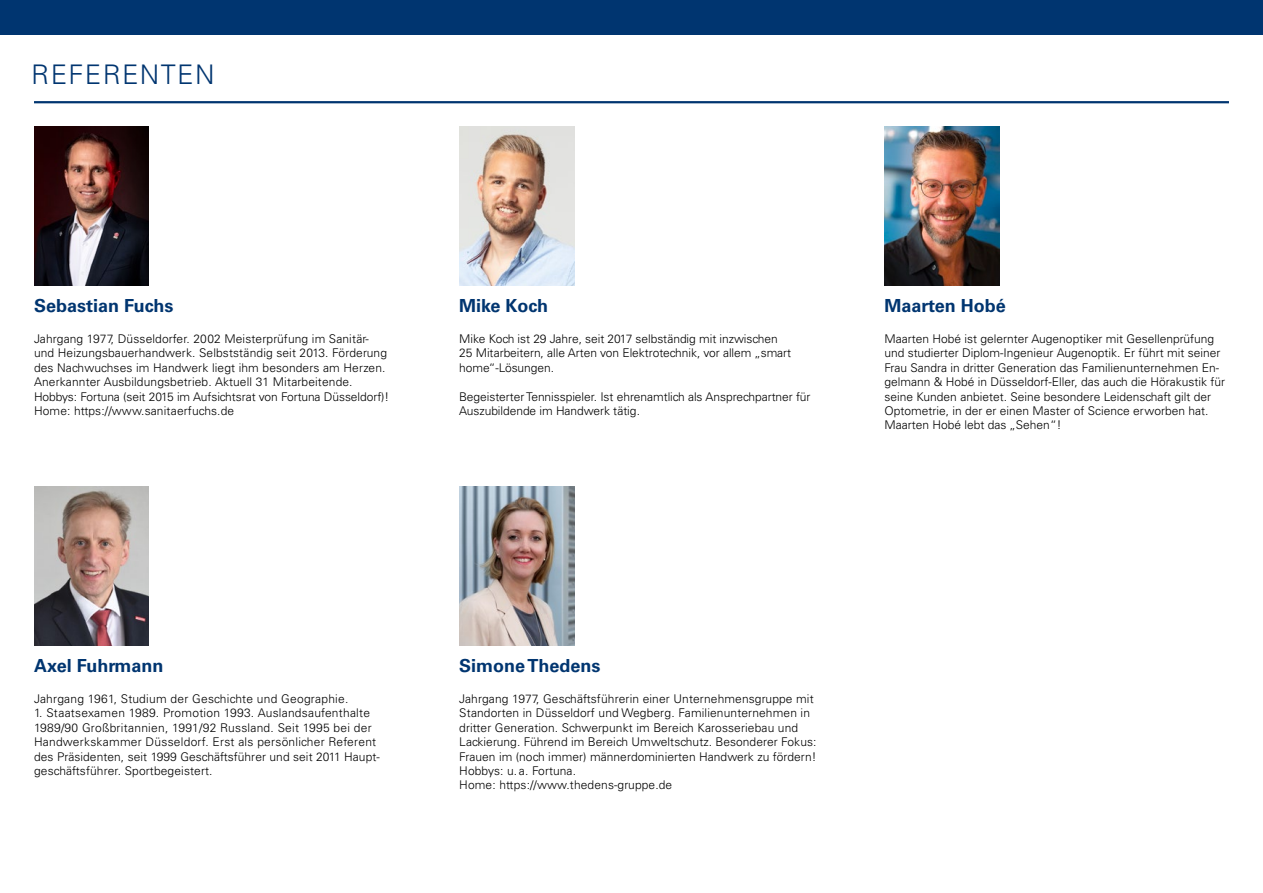
<style>
.page{position:relative;width:1263px;height:893px;background:#fff}
.page>*{position:absolute;margin:0;border:0;box-sizing:border-box;transform-origin:0 0}
.t1{font:300 27px "Univers LT Std";letter-spacing:.05em;color:#003570}
.t2{font:700 18px "Univers LT Std";color:#003570}
.t3{font:300 12px/14.4px "Univers LT Std";letter-spacing:.005em;color:#000}
</style>
<div class="page">
<div style="left:0;top:0;width:1263px;height:34px;background:#003570"></div>
<hr style="left:34px;top:101px;width:1195px;height:2px;background:#003570">
<img style="left:34px;top:126px;width:115px;height:159px">
<img style="left:884px;top:126px;width:115px;height:159px">
<img style="left:459px;top:486px;width:115px;height:159px">
<img style="left:34px;top:486px;width:115px;height:159px">
<img style="left:459px;top:126px;width:115px;height:159px">
<h1 class="t1" style="left:31px;top:58px;width:185px">REFERENTEN</h1>
<h2 class="t2" style="left:34px;top:295px;width:141px">Sebastian Fuchs</h2>
<p class="t3" style="left:34px;top:331px;width:357px">Jahrgang 1977, Düsseldorfer. 2002 Meisterprüfung im Sanitär&shy;und Heizungsbauerhandwerk. Selbstständig seit 2013. Förderung des Nachwuchses im Handwerk liegt ihm besonders am Herzen.<br>Anerkannter Ausbildungsbetrieb. Aktuell 31 Mitarbeitende.<br>Hobbys: Fortuna (seit 2015 im Aufsichtsrat von Fortuna Düsseldorf)!<br>Home: https://www.sanitaerfuchs.de</p>
<h2 class="t2" style="left:459px;top:295px;width:90px">Mike Koch</h2>
<p class="t3" style="left:459px;top:331px;width:333px">Mike Koch ist 29 Jahre, seit 2017 selbständig mit inzwischen<br>25 Mitarbeitern, alle Arten von Elektrotechnik, vor allem „smart home“-Lösungen.</p>
<p class="t3" style="left:459px;top:389px;width:353px">Begeisterter Tennisspieler. Ist ehrenamtlich als Ansprechpartner für<br>Auszubildende im Handwerk tätig.</p>
<h2 class="t2" style="left:884px;top:295px;width:123px">Maarten Hobé</h2>
<p class="t3" style="left:884px;top:331px;width:342px">Maarten Hobé ist gelernter Augenoptiker mit Gesellenprüfung und studierter Diplom-Ingenieur Augenoptik. Er führt mit seiner Frau Sandra in dritter Generation das Familienunternehmen En&shy;gelmann &amp; Hobé in Düsseldorf-Eller, das auch die Hörakustik für seine Kunden anbietet. Seine besondere Leidenschaft gilt der Optometrie, in der er einen Master of Science erworben hat.<br>Maarten Hobé lebt das „Sehen“!</p>
<h2 class="t2" style="left:34px;top:655px;width:131px">Axel Fuhrmann</h2>
<p class="t3" style="left:34px;top:691px;width:316px">Jahrgang 1961, Studium der Geschichte und Geographie.</p>
<p class="t3" style="left:34px;top:706px;width:347px">1. Staatsexamen 1989. Promotion 1993. Auslandsaufenthalte 1989/90 Großbritannien, 1991/92 Russland. Seit 1995 bei der Handwerkskammer Düsseldorf. Erst als persönlicher Referent des Präsidenten, seit 1999 Geschäftsführer und seit 2011 Haupt&shy;geschäftsführer. Sportbegeistert.</p>
<h2 class="t2" style="left:459px;top:655px;width:143px">Simone Thedens</h2>
<p class="t3" style="left:459px;top:691px;width:359px">Jahrgang 1977, Geschäftsführerin einer Unternehmensgruppe mit Standorten in Düsseldorf und Wegberg. Familienunternehmen in dritter Generation. Schwerpunkt im Bereich Karosseriebau und Lackierung. Führend im Bereich Umweltschutz. Besonderer Fokus:<br>Frauen im (noch immer) männerdominierten Handwerk zu fördern!<br>Hobbys: u. a. Fortuna.<br>Home: https://www.thedens-gruppe.de</p>
</div>
